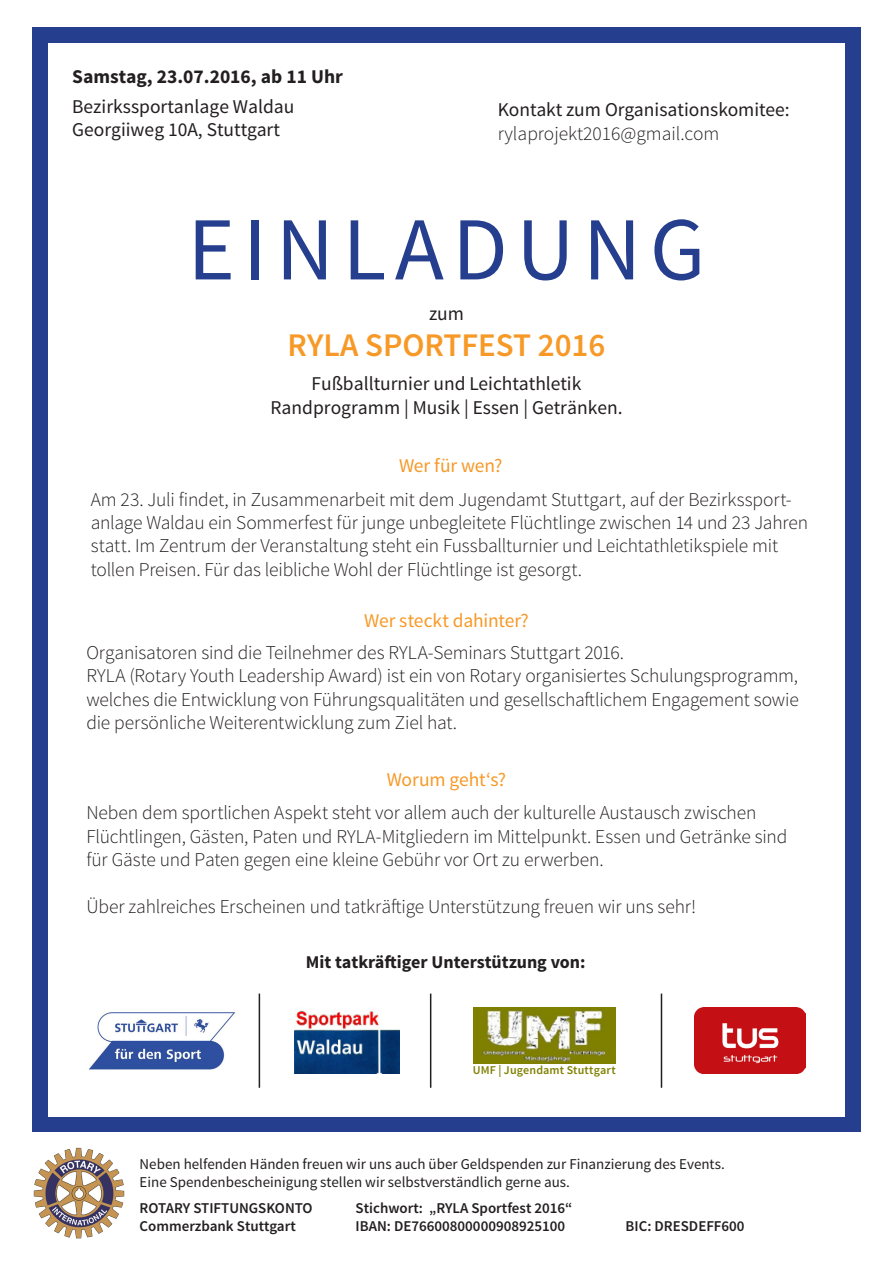
<style>
.page{position:relative;width:893px;height:1263px;background:#fff}
.page>*{position:absolute;margin:0;border:0;box-sizing:border-box;transform-origin:0 0}
.t1{font:90px "Source Sans Pro";letter-spacing:.1em;color:#253f8e}
.t2{font:600 33px "Source Sans Pro";color:#f79927}
.t3{font:300 19.5px/23.4px "Source Sans Pro";letter-spacing:-.01em;color:#231f20}
.t4{font:19.5px/23.4px "Source Sans Pro";color:#231f20}
.t5{font:19.5px "Source Sans Pro";letter-spacing:-.01em;color:#f79927}
.t6{font:700 19.5px "Source Sans Pro";color:#231f20}
.t7{font:700 18px "Source Sans Pro";color:#231f20}
.t8{font:15px/18px "Source Sans Pro";color:#231f20}
.t9{font:600 15px "Source Sans Pro";color:#231f20}
.t10{font:600 12px "Source Sans Pro";letter-spacing:.015em;color:#7f8000}
</style>
<div class="page">
<div style="left:32px;top:28px;width:829px;height:1104px;background:#253f8e"></div>
<div style="left:48px;top:43px;width:796px;height:1073px;background:#fff"></div>
<img style="left:474px;top:1007px;width:142px;height:57px">
<img style="left:33px;top:1147px;width:92px;height:92px">
<img style="left:295px;top:1010px;width:105px;height:64px">
<img style="left:695px;top:1007px;width:111px;height:67px">
<img style="left:89px;top:1012px;width:147px;height:58px">
<hr style="left:259px;top:993px;width:1px;height:95px;background:#231f20">
<hr style="left:430px;top:993px;width:1px;height:95px;background:#231f20">
<hr style="left:661px;top:993px;width:1px;height:95px;background:#231f20">
<p class="t6" style="left:72px;top:64px;width:272px">Samstag, 23.07.2016, ab 11 Uhr</p>
<p class="t4" style="left:72px;top:95px;width:224px">Bezirkssportanlage Waldau<br>Georgiiweg 10A, Stuttgart</p>
<p class="t4" style="left:498px;top:98px;width:294px">Kontakt zum Organisationskomitee:</p>
<p class="t3" style="left:498px;top:122px;width:223px">rylaprojekt2016@gmail.com</p>
<h1 class="t1" style="left:188px;top:194px;width:519px">EINLADUNG</h1>
<p class="t4" style="left:429px;top:302px;width:36px">zum</p>
<h2 class="t2" style="left:287px;top:325px;width:319px">RYLA SPORTFEST 2016</h2>
<p class="t4" style="left:270px;top:373px;width:354px;text-align:center">Fußballturnier und Leichtathletik<br>Randprogramm | Musik | Essen | Getränken.</p>
<p class="t5" style="left:399px;top:454px;width:105px">Wer für wen?</p>
<p class="t3" style="left:91px;top:487px;width:719px">Am 23. Juli findet, in Zusammenarbeit mit dem Jugendamt Stuttgart, auf der Bezirkssport&shy;anlage Waldau ein Sommerfest für junge unbegleitete Flüchtlinge zwischen 14 und 23 Jahren statt. Im Zentrum der Veranstaltung steht ein Fussballturnier und Leichtathletikspiele mit tollen Preisen. Für das leibliche Wohl der Flüchtlinge ist gesorgt.</p>
<p class="t5" style="left:364px;top:608px;width:166px">Wer steckt dahinter?</p>
<p class="t3" style="left:86px;top:641px;width:714px">Organisatoren sind die Teilnehmer des RYLA-Seminars Stuttgart 2016.<br>RYLA (Rotary Youth Leadership Award) ist ein von Rotary organisiertes Schulungsprogramm, welches die Entwicklung von Führungsqualitäten und gesellschaftlichem Engagement sowie die persönliche Weiterentwicklung zum Ziel hat.</p>
<p class="t5" style="left:387px;top:767px;width:121px">Worum geht‘s?</p>
<p class="t3" style="left:86px;top:801px;width:702px">Neben dem sportlichen Aspekt steht vor allem auch der kulturelle Austausch zwischen<br>Flüchtlingen, Gästen, Paten und RYLA-Mitgliedern im Mittelpunkt. Essen und Getränke sind für Gäste und Paten gegen eine kleine Gebühr vor Ort zu erwerben.</p>
<p class="t3" style="left:86px;top:895px;width:611px">Über zahlreiches Erscheinen und tatkräftige Unterstützung freuen wir uns sehr!</p>
<p class="t7" style="left:306px;top:951px;width:281px">Mit tatkräftiger Unterstützung von:</p>
<p class="t10" style="left:473px;top:1062px;width:145px">UMF | Jugendamt Stuttgart</p>
<p class="t8" style="left:140px;top:1156px;width:587px">Neben helfenden Händen freuen wir uns auch über Geldspenden zur Finanzierung des Events.<br>Eine Spendenbescheinigung stellen wir selbstverständlich gerne aus.</p>
<p class="t9" style="left:140px;top:1198px;width:174px">ROTARY STIFTUNGSKONTO</p>
<p class="t9" style="left:356px;top:1198px;width:218px">Stichwort: „RYLA Sportfest 2016“</p>
<p class="t9" style="left:140px;top:1216px;width:158px">Commerzbank Stuttgart</p>
<p class="t9" style="left:356px;top:1216px;width:211px">IBAN: DE76600800000908925100</p>
<p class="t9" style="left:626px;top:1216px;width:120px">BIC: DRESDEFF600</p>
</div>
